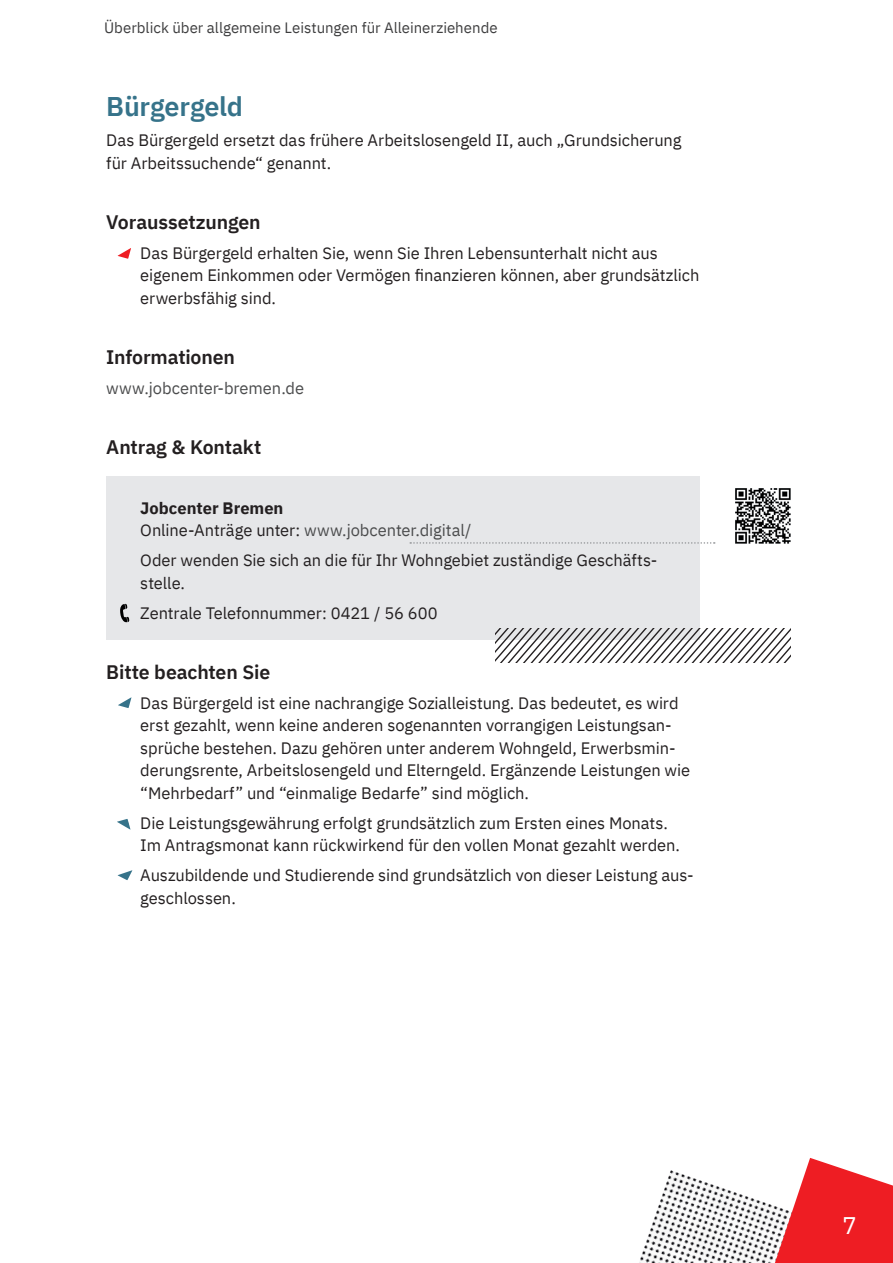
<style>
.page{position:relative;width:893px;height:1263px;background:#fff}
.page>*{position:absolute;margin:0;border:0;box-sizing:border-box;transform-origin:0 0}
.H2-Ueberschrift{font:600 27px "IBM Plex Sans";letter-spacing:-.01em;color:#36738a}
.t1{font:24px "IBM Plex Sans";color:#fff}
.H3-Ueberschrift{font:600 19.5px "IBM Plex Sans";letter-spacing:-.005em;color:#231f20}
.p-Fliesstext{font:16.5px/22.5px "IBM Plex Sans";letter-spacing:-.005em;color:#231f20}
.p-Fliesstext-2{font:16.5px "IBM Plex Sans";letter-spacing:-.005em;color:#4b4c4d}
.p-ohne_absatz{font:700 16.5px "IBM Plex Sans";color:#231f20}
.t2{font:15px "IBM Plex Sans";color:#3e3e3f}
.s1{color:#231f20}
</style>
<div class="page">
<img style="left:639px;top:1170px;width:105px;height:93px">
<svg style="left:744px;top:1158px;width:149px;height:105px"></svg>
<svg style="left:118px;top:248px;width:13px;height:11px"></svg>
<div style="left:106px;top:476px;width:594px;height:164px;background:#e6e7e9"></div>
<svg style="left:410px;top:542px;width:305px;height:2px"></svg>
<img style="left:735px;top:488px;width:56px;height:56px">
<svg style="left:118px;top:697px;width:13px;height:11px"></svg>
<svg style="left:117px;top:819px;width:13px;height:11px"></svg>
<svg style="left:118px;top:870px;width:14px;height:10px"></svg>
<svg style="left:120px;top:604px;width:9px;height:18px"></svg>
<svg style="left:495px;top:628px;width:295px;height:34px"></svg>
<p class="t2" style="left:104px;top:16px;width:395px">Überblick über allgemeine Leistungen für Alleinerziehende</p>
<h2 class="H2-Ueberschrift" style="left:106px;top:85px;width:138px">Bürgergeld</h2>
<p class="p-Fliesstext" style="left:106px;top:128px;width:577px">Das Bürgergeld ersetzt das frühere Arbeitslosengeld II, auch „Grundsicherung für Arbeitssuchende“ genannt.</p>
<h3 class="H3-Ueberschrift" style="left:106px;top:207px;width:156px">Voraussetzungen</h3>
<p class="p-Fliesstext" style="left:140px;top:240px;width:561px;text-indent:-17px">• Das Bürgergeld erhalten Sie, wenn Sie Ihren Lebensunterhalt nicht aus eigenem Einkommen oder Vermögen finanzieren können, aber grundsätzlich erwerbsfähig sind.</p>
<h3 class="H3-Ueberschrift" style="left:106px;top:342px;width:130px">Informationen</h3>
<p class="p-Fliesstext-2" style="left:106px;top:375px;width:199px">www.jobcenter-bremen.de</p>
<h3 class="H3-Ueberschrift" style="left:106px;top:432px;width:157px">Antrag &amp; Kontakt</h3>
<p class="p-ohne_absatz" style="left:140px;top:495px;width:145px">Jobcenter Bremen</p>
<p class="p-Fliesstext-2" style="left:140px;top:518px;width:333px"><span class="s1">Online-Anträge unter:</span> www.jobcenter.digital/</p>
<p class="p-Fliesstext" style="left:140px;top:548px;width:518px">Oder wenden Sie sich an die für Ihr Wohngebiet zuständige Geschäfts&shy;stelle.</p>
<p class="p-Fliesstext" style="left:140px;top:600px;width:299px">Zentrale Telefonnummer: 0421 / 56 600</p>
<h3 class="H3-Ueberschrift" style="left:106px;top:657px;width:165px">Bitte beachten Sie</h3>
<p class="p-Fliesstext" style="left:140px;top:690px;width:551px;text-indent:-17px">• Das Bürgergeld ist eine nachrangige Sozialleistung. Das bedeutet, es wird erst gezahlt, wenn keine anderen sogenannten vorrangigen Leistungsan&shy;sprüche bestehen. Dazu gehören unter anderem Wohngeld, Erwerbsmin&shy;derungsrente, Arbeitslosengeld und Elterngeld. Ergänzende Leistungen wie “Mehrbedarf” und “einmalige Bedarfe” sind möglich.</p>
<p class="p-Fliesstext" style="left:140px;top:810px;width:541px;text-indent:-17px">• Die Leistungsgewährung erfolgt grundsätzlich zum Ersten eines Monats.<br>Im Antragsmonat kann rückwirkend für den vollen Monat gezahlt werden.</p>
<p class="p-Fliesstext" style="left:140px;top:863px;width:555px;text-indent:-17px">• Auszubildende und Studierende sind grundsätzlich von dieser Leistung aus&shy;geschlossen.</p>
<h2 class="t1" style="left:842px;top:1207px;width:16px">7</h2>
</div>
